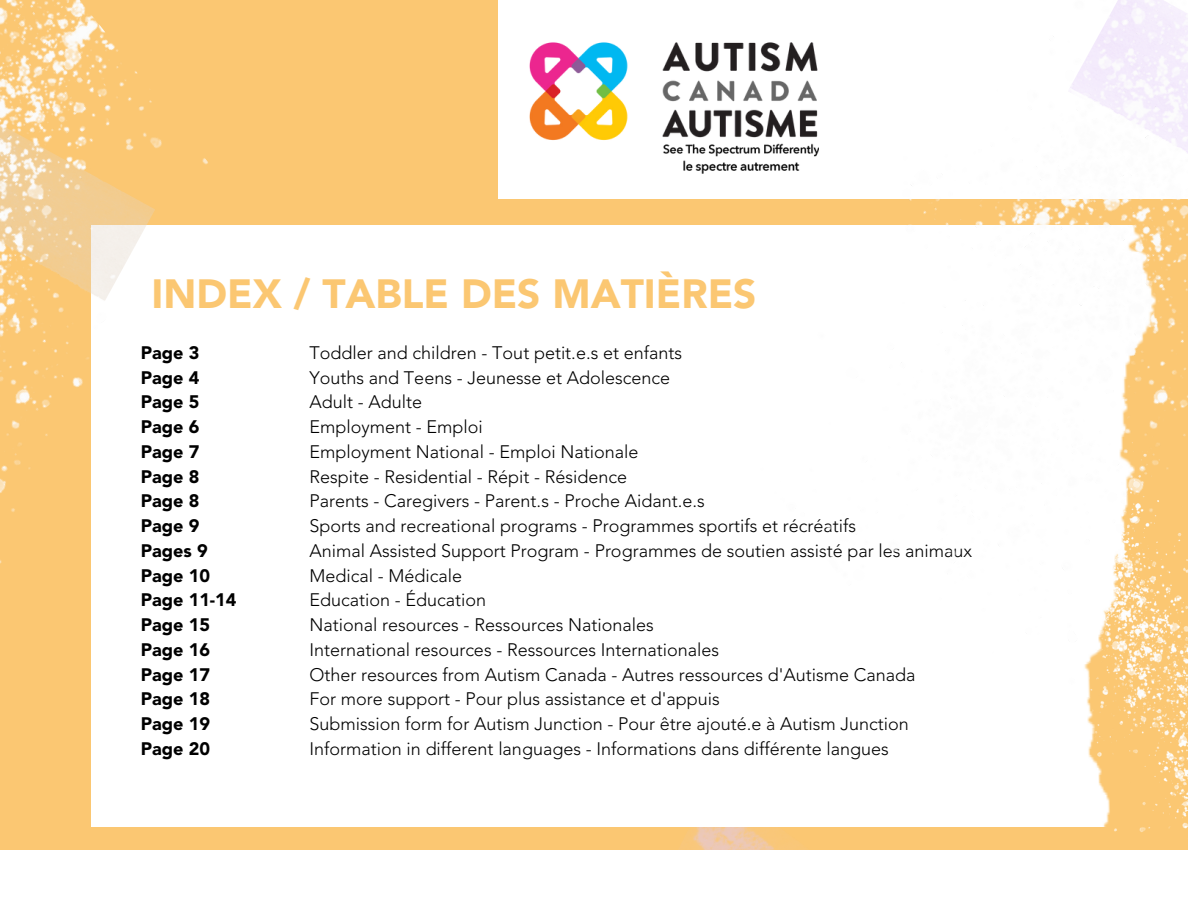
<style>
.page{position:relative;width:1188px;height:918px;background:#fbc772}
.page>*{position:absolute;margin:0;border:0;box-sizing:border-box;transform-origin:0 0}
.t1{font:900 40.5px "Avenir LT Std";color:#fbc772}
.t2{font:300 18px "Avenir LT Std";color:#000}
.t3{font:900 18px/24.8px "Avenir LT Std";color:#000}
</style>
<div class="page">
<img style="left:960px;top:756px;width:228px;height:76px">
<img style="left:611px;top:826px;width:348px;height:24px">
<div style="left:92px;top:225px;width:1064px;height:601px;background:#fff"></div>
<div style="left:0;top:850px;width:1188px;height:68px;background:#fff"></div>
<img style="left:0;top:0;width:357px;height:756px">
<img style="left:498px;top:7px;width:43px;height:192px">
<img style="left:541px;top:0;width:647px;height:756px">
<h2 class="t1" style="left:151px;top:278px;width:606px">INDEX / TABLE DES MATIÈRES</h2>
<p class="t3" style="left:141px;top:342px;width:97px">Page 3<br>Page 4<br>Page 5<br>Page 6<br>Page 7<br>Page 8<br>Page 8<br>Page 9<br>Pages 9<br>Page 10<br>Page 11-14<br>Page 15<br>Page 16<br>Page 17<br>Page 18<br>Page 19<br>Page 20</p>
<p class="t2" style="left:310px;top:345px;width:374px">Toddler and children - Tout petit.e.s et enfants</p>
<p class="t2" style="left:310px;top:370px;width:362px">Youths and Teens - Jeunesse et Adolescence</p>
<p class="t2" style="left:310px;top:395px;width:114px">Adult - Adulte</p>
<p class="t2" style="left:310px;top:420px;width:175px">Employment - Emploi</p>
<p class="t2" style="left:310px;top:444px;width:330px">Employment National - Emploi Nationale</p>
<p class="t2" style="left:310px;top:469px;width:319px">Respite - Residential - Répit - Résidence</p>
<p class="t2" style="left:310px;top:494px;width:397px">Parents - Caregivers - Parent.s - Proche Aidant.e.s</p>
<p class="t2" style="left:310px;top:519px;width:548px">Sports and recreational programs - Programmes sportifs et récréatifs</p>
<p class="t2" style="left:310px;top:543px;width:664px">Animal Assisted Support Program - Programmes de soutien assisté par les animaux</p>
<p class="t2" style="left:310px;top:568px;width:154px">Medical - Médicale</p>
<p class="t2" style="left:310px;top:593px;width:178px">Education - Éducation</p>
<p class="t2" style="left:310px;top:618px;width:346px">National resources - Ressources Nationales</p>
<p class="t2" style="left:310px;top:642px;width:411px">International resources - Ressources Internationales</p>
<p class="t2" style="left:310px;top:667px;width:607px">Other resources from Autism Canada - Autres ressources d'Autisme Canada</p>
<p class="t2" style="left:310px;top:692px;width:412px">For more support - Pour plus assistance et d'appuis</p>
<p class="t2" style="left:310px;top:717px;width:601px">Submission form for Autism Junction - Pour être ajouté.e à Autism Junction</p>
<h1 class="t2" style="left:310px;top:741px;width:581px">Information in different languages - Informations dans différente langues</h1>
</div>
